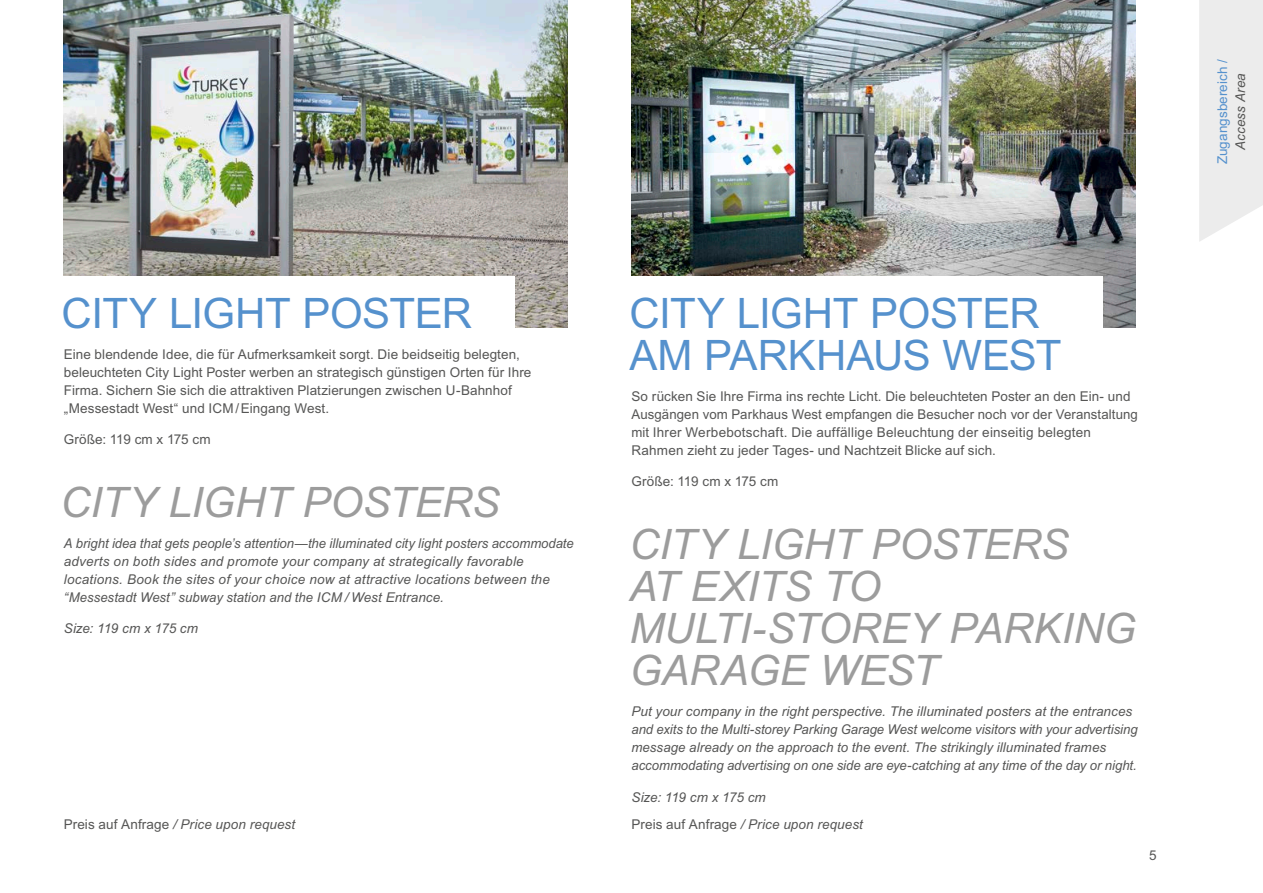
<style>
.page{position:relative;width:1263px;height:893px;background:#fff}
.page>*{position:absolute;margin:0;border:0;box-sizing:border-box;transform-origin:0 0}
.t1{font:italic 42px/42px "Arial";letter-spacing:-.01em;color:#9c9c9c}
.t2{font:42px/42px "Arial";letter-spacing:-.01em;color:#5591cd}
.t3{font:italic 13.5px/18px "Arial";letter-spacing:.005em;color:#565655}
.t4{font:13.5px/18px "Arial";letter-spacing:.01em;color:#565655}
.t5{font:italic 13.5px "Arial";letter-spacing:-.015em;color:#565655}
.t6{font:13.5px "Arial";letter-spacing:.005em;color:#5591cd}
.s1{font-style:normal}
</style>
<div class="page">
<img style="left:64px;top:0;width:504px;height:327px">
<img style="left:631px;top:0;width:504px;height:327px">
<div style="left:62px;top:276px;width:452px;height:60px;background:#fff"></div>
<div style="left:629px;top:276px;width:474px;height:115px;background:#fff"></div>
<svg style="left:1199px;top:0;width:64px;height:241px;background:#ededed"></svg>
<h1 class="t2" style="left:62px;top:292px;width:412px">CITY LIGHT POSTER</h1>
<h1 class="t2" style="left:629px;top:292px;width:434px">CITY LIGHT POSTER<br>AM PARKHAUS WEST</h1>
<p class="t4" style="left:631px;top:387px;width:508px">So rücken Sie Ihre Firma ins rechte Licht. Die beleuchteten Poster an den Ein- und Ausgängen vom Parkhaus West empfangen die Besucher noch vor der Veranstaltung mit Ihrer Werbebotschaft. Die auffällige Beleuchtung der einseitig belegten Rahmen zieht zu jeder Tages- und Nachtzeit Blicke auf sich.</p>
<p class="t4" style="left:631px;top:472px;width:148px">Größe: 119 cm x 175 cm</p>
<h1 class="t1" style="left:61px;top:482px;width:441px">CITY LIGHT POSTERS</h1>
<p class="t3" style="left:64px;top:534px;width:511px">A bright idea that gets people’s attention—the illuminated city light posters accommodate adverts on both sides and promote your company at strategically favorable locations. Book the sites of your choice now at attractive locations between the “Messestadt West” subway station and the ICM / West Entrance.</p>
<p class="t5" style="left:64px;top:620px;width:136px">Size: 119 cm x 175 cm</p>
<p class="t4" style="left:64px;top:345px;width:469px">Eine blendende Idee, die für Aufmerksamkeit sorgt. Die beidseitig belegten, beleuchteten City Light Poster werben an strategisch günstigen Orten für Ihre Firma. Sichern Sie sich die attraktiven Platzierungen zwischen U-Bahnhof „Messestadt West“ und ICM/Eingang West.</p>
<p class="t4" style="left:64px;top:430px;width:148px">Größe: 119 cm x 175 cm</p>
<h1 class="t1" style="left:629px;top:524px;width:508px">CITY LIGHT POSTERS<br>AT EXITS TO<br>MULTI-STOREY PARKING<br>GARAGE WEST</h1>
<p class="t3" style="left:631px;top:703px;width:508px">Put your company in the right perspective. The illuminated posters at the entrances and exits to the Multi-storey Parking Garage West welcome visitors with your advertising message already on the approach to the event. The strikingly illuminated frames accommodating advertising on one side are eye-catching at any time of the day or night.</p>
<p class="t5" style="left:631px;top:788px;width:136px">Size: 119 cm x 175 cm</p>
<p class="t3" style="left:64px;top:816px;width:233px"><span class="s1">Preis auf Anfrage</span> / Price upon request</p>
<p class="t3" style="left:631px;top:816px;width:233px"><span class="s1">Preis auf Anfrage</span> / Price upon request</p>
<p class="t4" style="left:1149px;top:846px;width:9px">5</p>
<p class="t6" style="left:1213px;top:164px;width:107px;rotate:-90deg">Zugangsbereich /</p>
<p class="t3" style="left:1231px;top:150px;width:78px;rotate:-90deg">Access Area</p>
</div>
